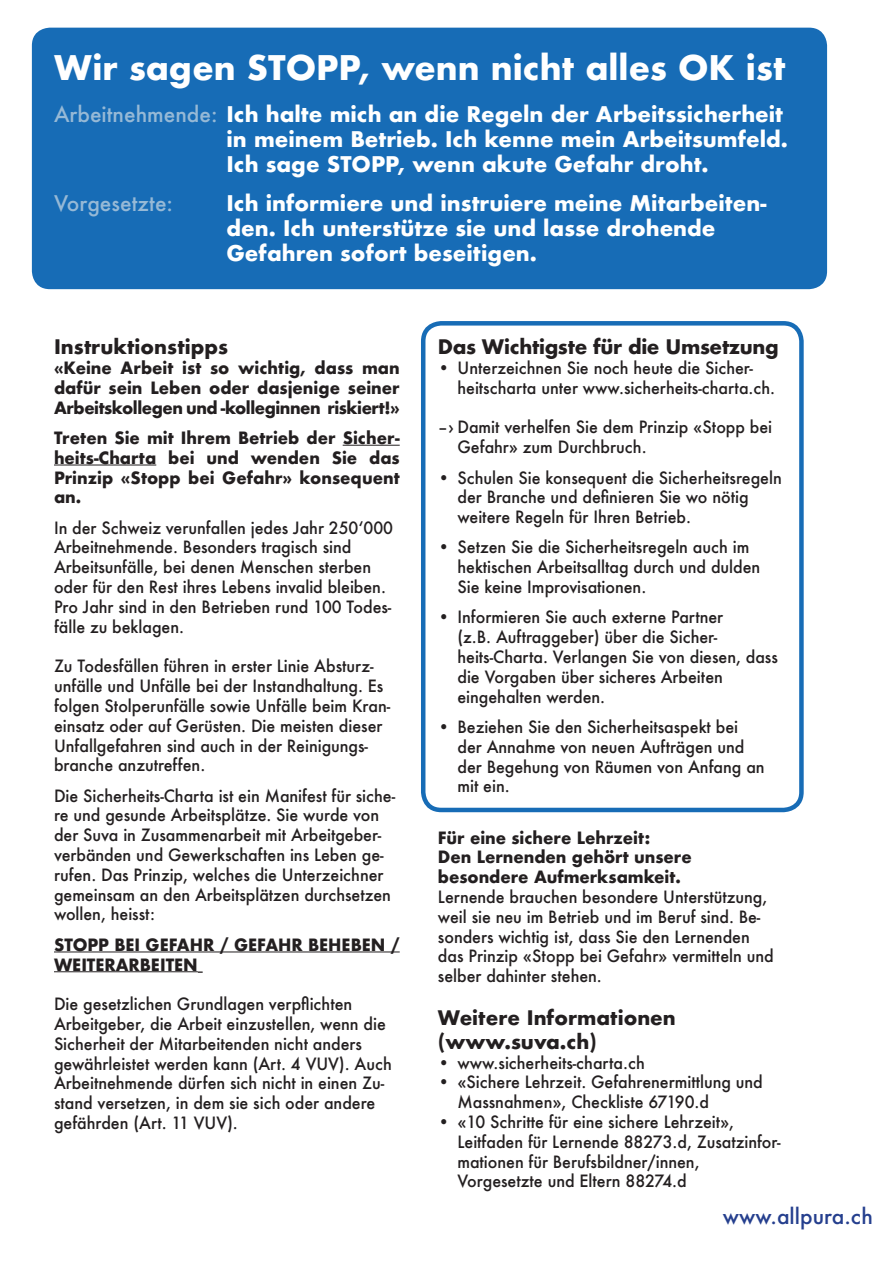
<style>
.page{position:relative;width:893px;height:1263px;background:#fff}
.page>*{position:absolute;margin:0;border:0;box-sizing:border-box;transform-origin:0 0}
.t1{font:700 33px "Futura";color:#fff}
.t2{font:700 21px/25.2px "Futura";color:#fff}
.t3{font:500 21px "Futura";color:#253f8e}
.t4{font:500 21px "Futura";color:#96b9d6}
.t5{font:700 19.5px "Futura";color:#231f20}
.t6{font:700 19.5px "Futura";letter-spacing:-.02em;color:#231f20}
.t7{font:500 16.5px/19.8px "Futura";letter-spacing:-.005em;color:#231f20}
.t8{font:700 16.5px/19.8px "Futura";letter-spacing:-.005em;color:#231f20;text-align:justify}
.s1{font-weight:500;color:#96b9d6}
</style>
<div class="page">
<hr style="left:343px;top:445px;width:57px;height:1px;background:#231f20">
<hr style="left:54px;top:465px;width:102px;height:1px;background:#231f20">
<hr style="left:54px;top:951px;width:346px;height:1px;background:#231f20">
<hr style="left:54px;top:971px;width:144px;height:1px;background:#231f20">
<div style="left:32px;top:28px;width:795px;height:261px;background:#176cb6;border-radius:18px"></div>
<div style="left:421px;top:321px;width:383px;height:491px;border:4px solid #176cb6;border-radius:18px"></div>
<p class="t1" style="left:54px;top:44px;width:733px">Wir sagen STOPP, wenn nicht alles OK ist</p>
<p class="t2" style="left:226px;top:101px;width:563px;text-indent:-172px"><span class="s1">Arbeitnehmende:</span> Ich halte mich an die Regeln der Arbeitssicherheit in meinem Betrieb. Ich kenne mein Arbeitsumfeld.<br>Ich sage STOPP, wenn akute Gefahr droht.</p>
<p class="t4" style="left:54px;top:189px;width:121px">Vorgesetzte:</p>
<p class="t2" style="left:226px;top:190px;width:541px">Ich informiere und instruiere meine Mitarbeiten&shy;den. Ich unterstütze sie und lasse drohende</p>
<p class="t2" style="left:226px;top:241px;width:312px">Gefahren sofort beseitigen.</p>
<p class="t5" style="left:54px;top:333px;width:176px">Instruktionstipps</p>
<p class="t8" style="left:54px;top:358px;width:347px">«Keine Arbeit ist so wichtig, dass man dafür sein Leben oder dasjenige seiner Arbeitskollegen und -kolleginnen riskiert!»</p>
<p class="t8" style="left:54px;top:428px;width:347px">Treten Sie mit Ihrem Betrieb der Sicher&shy;heits-Charta bei und wenden Sie das Prinzip «Stopp bei Gefahr» konsequent an.</p>
<p class="t7" style="left:54px;top:517px;width:341px">In der Schweiz verunfallen jedes Jahr 250‘000<br>Arbeitnehmende. Besonders tragisch sind Arbeitsunfälle, bei denen Menschen sterben oder für den Rest ihres Lebens invalid bleiben.<br>Pro Jahr sind in den Betrieben rund 100 Todes&shy;fälle zu beklagen.</p>
<p class="t7" style="left:54px;top:656px;width:338px">Zu Todesfällen führen in erster Linie Absturz&shy;unfälle und Unfälle bei der Instandhaltung. Es folgen Stolperunfälle sowie Unfälle beim Kran&shy;einsatz oder auf Gerüsten. Die meisten dieser Unfallgefahren sind auch in der Reinigungs&shy;branche anzutreffen.</p>
<p class="t7" style="left:54px;top:785px;width:343px">Die Sicherheits-Charta ist ein Manifest für siche&shy;re und gesunde Arbeitsplätze. Sie wurde von der Suva in Zusammenarbeit mit Arbeitgeber&shy;verbänden und Gewerkschaften ins Leben ge&shy;rufen. Das Prinzip, welches die Unterzeichner gemeinsam an den Arbeitsplätzen durchsetzen wollen, heisst:</p>
<p class="t8" style="left:54px;top:934px;width:347px">STOPP BEI GEFAHR / GEFAHR BEHEBEN /<br>WEITERARBEITEN</p>
<p class="t7" style="left:54px;top:994px;width:339px">Die gesetzlichen Grundlagen verpflichten Arbeitgeber, die Arbeit einzustellen, wenn die Sicherheit der Mitarbeitenden nicht anders gewährleistet werden kann (Art. 4 VUV). Auch Arbeitnehmende dürfen sich nicht in einen Zu&shy;stand versetzen, in dem sie sich oder andere gefährden (Art. 11 VUV).</p>
<p class="t6" style="left:438px;top:333px;width:342px">Das Wichtigste für die Umsetzung</p>
<p class="t7" style="left:457px;top:358px;width:319px;text-indent:-19px">• Unterzeichnen Sie noch heute die Sicher&shy;heitscharta unter www.sicherheits-charta.ch.</p>
<p class="t7" style="left:457px;top:417px;width:316px;text-indent:-19px">–› Damit verhelfen Sie dem Prinzip «Stopp bei<br>Gefahr» zum Durchbruch.</p>
<p class="t7" style="left:457px;top:467px;width:326px;text-indent:-19px">• Schulen Sie konsequent die Sicherheitsregeln der Branche und definieren Sie wo nötig weitere Regeln für Ihren Betrieb.</p>
<p class="t7" style="left:438px;top:537px;width:313px">• Setzen Sie die Sicherheitsregeln auch im</p>
<p class="t7" style="left:457px;top:557px;width:304px">hektischen Arbeitsalltag durch und dulden<br>Sie keine Improvisationen.</p>
<p class="t7" style="left:438px;top:607px;width:287px">• Informieren Sie auch externe Partner</p>
<p class="t7" style="left:457px;top:627px;width:322px">(z.B. Auftraggeber) über die Sicher&shy;heits-Charta. Verlangen Sie von diesen, dass die Vorgaben über sicheres Arbeiten</p>
<p class="t7" style="left:457px;top:686px;width:149px">eingehalten werden.</p>
<p class="t7" style="left:438px;top:717px;width:302px">• Beziehen Sie den Sicherheitsaspekt bei</p>
<p class="t7" style="left:457px;top:736px;width:288px">der Annahme von neuen Aufträgen und</p>
<p class="t7" style="left:457px;top:756px;width:309px">der Begehung von Räumen von Anfang an mit ein.</p>
<p class="t8" style="left:438px;top:827px;width:214px">Für eine sichere Lehrzeit:</p>
<p class="t8" style="left:438px;top:847px;width:255px">Den Lernenden gehört unsere</p>
<p class="t8" style="left:438px;top:867px;width:244px">besondere Aufmerksamkeit.</p>
<p class="t7" style="left:438px;top:887px;width:337px">Lernende brauchen besondere Unterstützung, weil sie neu im Betrieb und im Beruf sind. Be&shy;sonders wichtig ist, dass Sie den Lernenden das Prinzip «Stopp bei Gefahr» vermitteln und selber dahinter stehen.</p>
<p class="t5" style="left:438px;top:1004px;width:239px">Weitere Informationen</p>
<p class="t5" style="left:438px;top:1027px;width:160px">(www.suva.ch)</p>
<p class="t7" style="left:438px;top:1052px;width:208px">• www.sicherheits-charta.ch</p>
<p class="t7" style="left:457px;top:1072px;width:307px;text-indent:-19px">• «Sichere Lehrzeit. Gefahrenermittlung und<br>Massnahmen», Checkliste 67190.d</p>
<p class="t7" style="left:438px;top:1112px;width:298px">• «10 Schritte für eine sichere Lehrzeit»,</p>
<p class="t7" style="left:457px;top:1131px;width:325px">Leitfaden für Lernende 88273.d, Zusatzinfor&shy;mationen für Berufsbildner/innen,</p>
<p class="t7" style="left:457px;top:1171px;width:231px">Vorgesetzte und Eltern 88274.d</p>
<p class="t3" style="left:723px;top:1202px;width:152px">www.allpura.ch</p>
</div>
